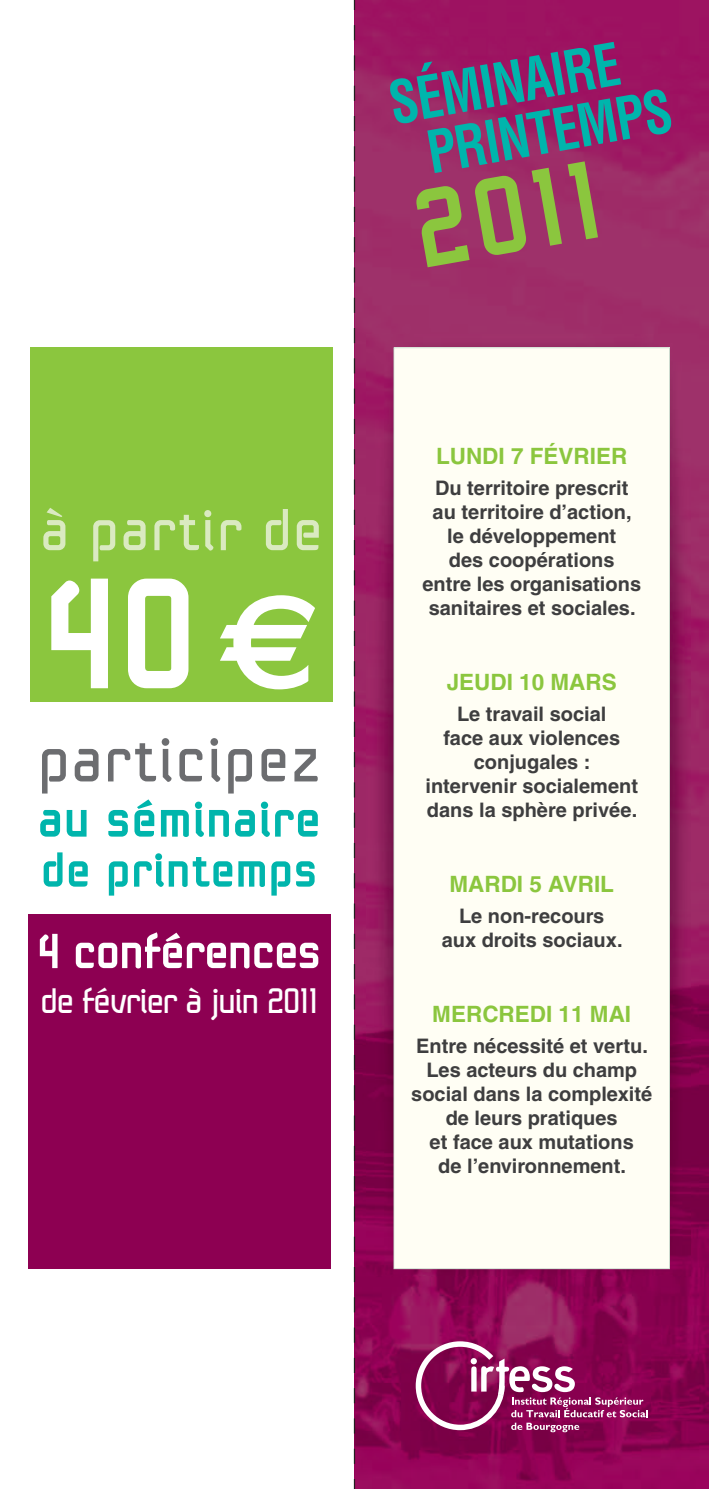
<style>
.page{position:relative;width:709px;height:1489px;background:#fff}
.page>*{position:absolute;margin:0;border:0;box-sizing:border-box;transform-origin:0 0}
.t1{font:700 160px "Linotype Kaliber";color:#fff}
.t2{font:700 112.5px "Linotype Kaliber";color:#8bc63e}
.t3{font:67.5px "Linotype Kaliber";color:#6c6d70}
.t4{font:62.5px "Linotype Kaliber";color:#daeac1}
.t5{font:700 condensed 57.5px/55px "Helvetica";color:#00b5ac;scale:.9 1}
.t6{font:700 52.5px "Linotype Kaliber";color:#00b5ac}
.t7{font:700 50px "Linotype Kaliber";letter-spacing:-.03em;color:#fff}
.t8{font:700 50px "Linotype Kaliber";color:#00b5ac}
.t9{font:37.5px "Linotype Kaliber";letter-spacing:-.06em;color:#fff}
.t10{font:700 22.5px "Helvetica";color:#8bc63e}
.t11{font:700 20px/24px "Helvetica";color:#3e3e3f;text-align:center}
.s1{font-family:"Euro Sans";font-size:135px}
</style>
<div class="page">
<div style="left:28px;top:914px;width:303px;height:355px;background:#8d0052"></div>
<div style="left:30px;top:347px;width:303px;height:355px;background:#8bc63e"></div>
<img style="left:354px;top:0;width:355px;height:1488px">
<img style="left:367px;top:334px;width:324px;height:941px">
<svg style="left:386px;top:373px;width:290px;height:868px;background:#80114e"></svg>
<div style="left:393px;top:347px;width:277px;height:922px;background:#fffef4"></div>
<svg style="left:354px;top:25px;width:1px;height:15px"></svg>
<svg style="left:354px;top:55px;width:1px;height:16px"></svg>
<svg style="left:354px;top:86px;width:1px;height:15px"></svg>
<svg style="left:354px;top:116px;width:1px;height:15px"></svg>
<svg style="left:354px;top:146px;width:1px;height:15px"></svg>
<svg style="left:354px;top:176px;width:1px;height:16px"></svg>
<svg style="left:354px;top:207px;width:1px;height:15px"></svg>
<svg style="left:354px;top:237px;width:1px;height:15px"></svg>
<svg style="left:354px;top:267px;width:1px;height:15px"></svg>
<svg style="left:354px;top:298px;width:1px;height:15px"></svg>
<svg style="left:354px;top:328px;width:1px;height:15px"></svg>
<svg style="left:354px;top:358px;width:1px;height:15px"></svg>
<svg style="left:354px;top:388px;width:1px;height:16px"></svg>
<svg style="left:354px;top:419px;width:1px;height:15px"></svg>
<svg style="left:354px;top:449px;width:1px;height:15px"></svg>
<svg style="left:354px;top:479px;width:1px;height:15px"></svg>
<svg style="left:354px;top:509px;width:1px;height:16px"></svg>
<svg style="left:354px;top:540px;width:1px;height:15px"></svg>
<svg style="left:354px;top:570px;width:1px;height:15px"></svg>
<svg style="left:354px;top:600px;width:1px;height:15px"></svg>
<svg style="left:354px;top:631px;width:1px;height:15px"></svg>
<svg style="left:354px;top:661px;width:1px;height:15px"></svg>
<svg style="left:354px;top:691px;width:1px;height:15px"></svg>
<svg style="left:354px;top:721px;width:1px;height:16px"></svg>
<svg style="left:354px;top:752px;width:1px;height:15px"></svg>
<svg style="left:354px;top:782px;width:1px;height:15px"></svg>
<svg style="left:354px;top:812px;width:1px;height:15px"></svg>
<svg style="left:354px;top:842px;width:1px;height:16px"></svg>
<svg style="left:354px;top:873px;width:1px;height:15px"></svg>
<svg style="left:354px;top:903px;width:1px;height:15px"></svg>
<svg style="left:354px;top:933px;width:1px;height:15px"></svg>
<svg style="left:354px;top:964px;width:1px;height:15px"></svg>
<svg style="left:354px;top:994px;width:1px;height:15px"></svg>
<svg style="left:354px;top:1024px;width:1px;height:15px"></svg>
<svg style="left:354px;top:1054px;width:1px;height:16px"></svg>
<svg style="left:354px;top:1085px;width:1px;height:15px"></svg>
<svg style="left:354px;top:1115px;width:1px;height:15px"></svg>
<svg style="left:354px;top:1145px;width:1px;height:15px"></svg>
<svg style="left:354px;top:1175px;width:1px;height:16px"></svg>
<svg style="left:354px;top:1206px;width:1px;height:15px"></svg>
<svg style="left:354px;top:1236px;width:1px;height:15px"></svg>
<svg style="left:354px;top:1266px;width:1px;height:15px"></svg>
<svg style="left:354px;top:1297px;width:1px;height:15px"></svg>
<svg style="left:354px;top:1327px;width:1px;height:15px"></svg>
<svg style="left:354px;top:1357px;width:1px;height:15px"></svg>
<svg style="left:354px;top:1387px;width:1px;height:16px"></svg>
<svg style="left:354px;top:1418px;width:1px;height:15px"></svg>
<svg style="left:354px;top:1448px;width:1px;height:15px"></svg>
<svg style="left:416px;top:1341px;width:231px;height:90px;background:#9b2f6d"></svg>
<h3 class="t5" style="left:413px;top:71px;width:277px;text-indent:-29px;rotate:-10deg">séminair e pr intemps</h3>
<h2 class="t2" style="left:403px;top:169px;width:191px;rotate:-10deg">2011</h2>
<h3 class="t4" style="left:39px;top:496px;width:285px">à partir de</h3>
<h1 class="t1" style="left:42px;top:545px;width:280px">40 <span class="s1">€</span></h1>
<h3 class="t3" style="left:37px;top:723px;width:286px">participez</h3>
<h3 class="t6" style="left:38px;top:789px;width:285px">au séminaire</h3>
<h3 class="t8" style="left:41px;top:842px;width:279px">de printemps</h3>
<h3 class="t7" style="left:37px;top:923px;width:286px">4 conférences</h3>
<h3 class="t9" style="left:40px;top:980px;width:280px">de février à juin 2011</h3>
<p class="t10" style="left:436px;top:442px;width:193px">LUNDI 7 FÉVRIER</p>
<p class="t11" style="left:422px;top:475px;width:220px">Du territoire prescrit au territoire d’action, le développement<br>des coopérations entre les organisations sanitaires et sociales.</p>
<p class="t10" style="left:446px;top:668px;width:172px">JEUDI 10 MARS</p>
<p class="t11" style="left:425px;top:701px;width:214px">Le travail social<br>face aux violences conjugales : intervenir socialement dans la sphère privée.</p>
<p class="t10" style="left:449px;top:870px;width:166px">MARDI 5 AVRIL</p>
<p class="t11" style="left:441px;top:903px;width:182px">Le non-recours aux droits sociaux.</p>
<p class="t10" style="left:432px;top:1000px;width:200px">MERCREDI 11 MAI</p>
<p class="t11" style="left:411px;top:1033px;width:242px">Entre nécessité et vertu.<br>Les acteurs du champ social dans la complexité de leurs pratiques<br>et face aux mutations<br>de l’environnement.</p>
</div>
